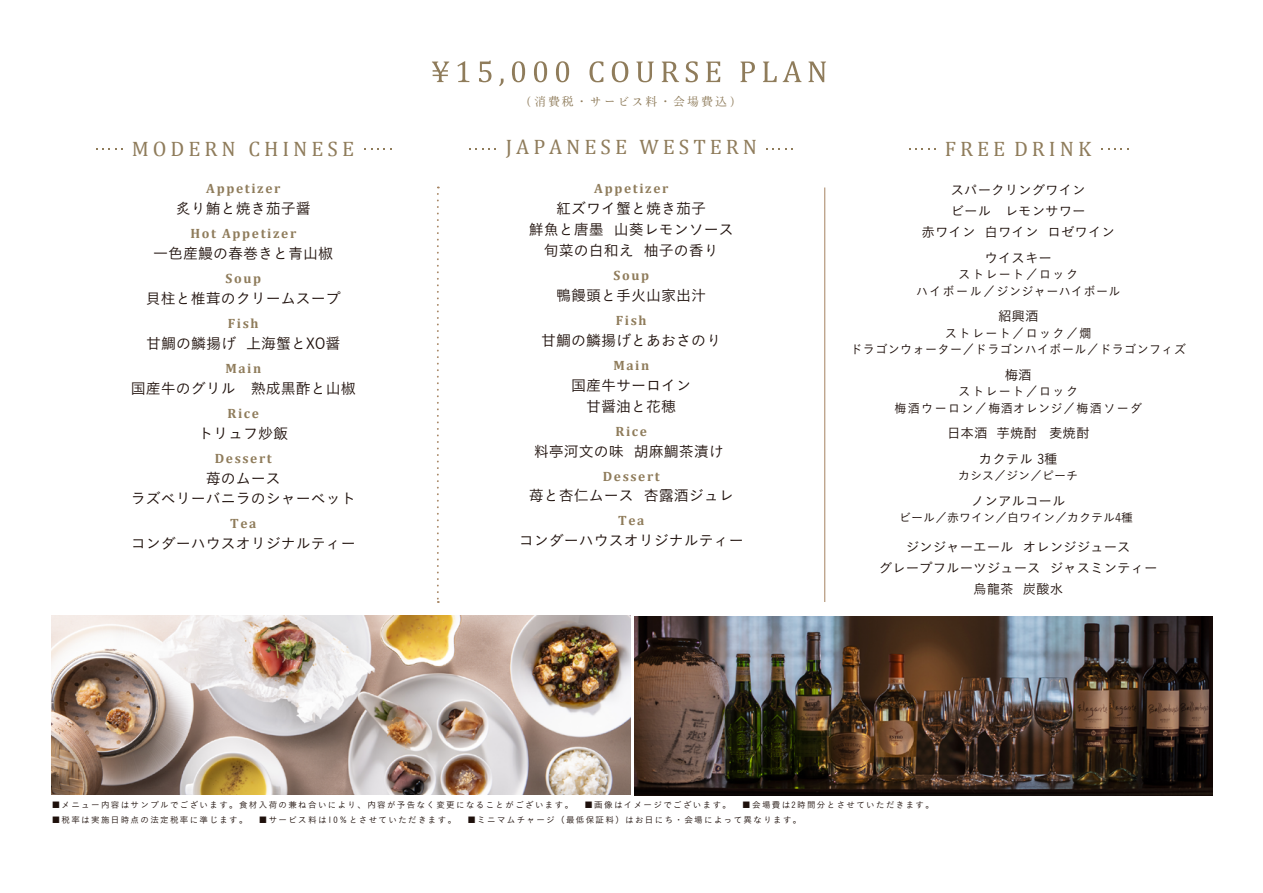
<style>
.page{position:relative;width:1263px;height:893px;background:#fff}
.page>*{position:absolute;margin:0;border:0;box-sizing:border-box;transform-origin:0 0}
.t1{font:21px "Cambria";letter-spacing:.19em;color:#8f7c5b}
.t2{font:15px/21px "Koburina Go Std W3";color:#1e100b;text-align:center}
.t3{font:13.5px/21px "Koburina Go Std W3";color:#1e100b;text-align:center}
.t4{font:700 13.5px "Cambria";letter-spacing:.12em;color:#8f7c5b}
.t5{font:12.6px/16.5px "Koburina Go Std W3";letter-spacing:.12em;color:#1e100b;text-align:center;scale:.95 1}
.t6{font:12.6px/16.5px "Koburina Go Std W3";letter-spacing:.035em;color:#1e100b;text-align:center;scale:.95 1}
.t7{font:12px "Koburina Go Std W3";color:#1e100b}
.t8{font:12px "OT NIS SMS3 N";letter-spacing:.16em;color:#8f7c5b}
.t9{font:8.55px "Koburina Go Std W3";letter-spacing:.16em;color:#1e100b}
</style>
<div class="page">
<svg style="left:432px;top:62px;width:17px;height:20px"></svg>
<svg style="left:457px;top:61px;width:12px;height:21px"></svg>
<svg style="left:479px;top:61px;width:12px;height:21px"></svg>
<svg style="left:499px;top:79px;width:5px;height:7px"></svg>
<svg style="left:512px;top:61px;width:13px;height:21px"></svg>
<svg style="left:534px;top:61px;width:13px;height:21px"></svg>
<svg style="left:556px;top:61px;width:13px;height:21px"></svg>
<svg style="left:589px;top:61px;width:14px;height:21px"></svg>
<svg style="left:612px;top:61px;width:16px;height:21px"></svg>
<svg style="left:636px;top:62px;width:18px;height:20px"></svg>
<svg style="left:662px;top:62px;width:17px;height:20px"></svg>
<svg style="left:686px;top:61px;width:12px;height:21px"></svg>
<svg style="left:706px;top:62px;width:14px;height:20px"></svg>
<svg style="left:740px;top:62px;width:15px;height:20px"></svg>
<svg style="left:763px;top:62px;width:14px;height:20px"></svg>
<svg style="left:783px;top:61px;width:18px;height:21px"></svg>
<svg style="left:808px;top:62px;width:18px;height:20px"></svg>
<img style="left:52px;top:616px;width:578px;height:178px">
<img style="left:634px;top:617px;width:578px;height:178px">
<hr style="left:824px;top:187px;width:1px;height:415px;background:#a58360">
<svg style="left:437px;top:194px;width:2px;height:409px"></svg>
<p class="t8" style="left:520px;top:95px;width:222px">（消費税・サービス料・会場費込）</p>
<h1 class="t1" style="left:132px;top:137px;width:224px">MODERN CHINESE</h1>
<h1 class="t1" style="left:506px;top:135px;width:253px">JAPANESE WESTERN</h1>
<h1 class="t1" style="left:945px;top:137px;width:148px">FREE DRINK</h1>
<p class="t4" style="left:206px;top:179px;width:76px">Appetizer</p>
<p class="t2" style="left:176px;top:198px;width:136px">炙り鮪と焼き茄子醤</p>
<p class="t4" style="left:190px;top:224px;width:107px">Hot Appetizer</p>
<p class="t2" style="left:153px;top:243px;width:181px">一色産鰻の春巻きと青山椒</p>
<p class="t4" style="left:225px;top:269px;width:37px">Soup</p>
<p class="t2" style="left:146px;top:288px;width:196px">貝柱と椎茸のクリームスープ</p>
<p class="t4" style="left:228px;top:314px;width:32px">Fish</p>
<p class="t2" style="left:146px;top:333px;width:196px">甘鯛の鱗揚げ 上海蟹とXO醤</p>
<p class="t4" style="left:225px;top:359px;width:37px">Main</p>
<p class="t2" style="left:131px;top:378px;width:226px">国産牛のグリル　熟成黒酢と山椒</p>
<p class="t4" style="left:228px;top:404px;width:33px">Rice</p>
<p class="t2" style="left:198px;top:423px;width:91px">トリュフ炒飯</p>
<p class="t4" style="left:215px;top:449px;width:59px">Dessert</p>
<p class="t2" style="left:131px;top:469px;width:226px;line-height:19.5px">苺のムース<br>ラズベリーバニラのシャーベット</p>
<p class="t4" style="left:230px;top:514px;width:28px">Tea</p>
<p class="t2" style="left:131px;top:532px;width:226px">コンダーハウスオリジナルティー</p>
<p class="t3" style="left:921px;top:179px;width:195px">スパークリングワイン<br>ビール　レモンサワー<br>赤ワイン 白ワイン ロゼワイン</p>
<p class="t3" style="left:984px;top:247px;width:69px">ウイスキー</p>
<p class="t5" style="left:916px;top:266px;width:217px">ストレート／ロック<br>ハイボール／ジンジャーハイボール</p>
<p class="t3" style="left:998px;top:305px;width:42px">紹興酒</p>
<p class="t6" style="left:850px;top:324px;width:355px">ストレート／ロック／燗<br>ドラゴンウォーター／ドラゴンハイボール／ドラゴンフィズ</p>
<p class="t3" style="left:1005px;top:364px;width:28px">梅酒</p>
<p class="t5" style="left:894px;top:383px;width:262px">ストレート／ロック<br>梅酒ウーロン／梅酒オレンジ／梅酒ソーダ</p>
<p class="t3" style="left:947px;top:420px;width:144px;line-height:25.5px">日本酒 芋焼酎 麦焼酎カクテル 3種</p>
<p class="t7" style="left:958px;top:467px;width:121px">カシス／ジン／ピーチ</p>
<p class="t3" style="left:971px;top:490px;width:96px">ノンアルコール</p>
<p class="t7" style="left:899px;top:509px;width:235px">ビール／赤ワイン／白ワイン／カクテル4種</p>
<p class="t3" style="left:879px;top:536px;width:280px">ジンジャーエール オレンジジュース<br>グレープフルーツジュース ジャスミンティー烏龍茶 炭酸水</p>
<p class="t4" style="left:594px;top:179px;width:76px">Appetizer</p>
<p class="t2" style="left:529px;top:198px;width:206px">紅ズワイ蟹と焼き茄子<br>鮮魚と唐墨 山葵レモンソース旬菜の白和え 柚子の香り</p>
<p class="t4" style="left:613px;top:266px;width:37px">Soup</p>
<p class="t2" style="left:556px;top:285px;width:151px">鴨饅頭と手火山家出汁</p>
<p class="t4" style="left:616px;top:311px;width:32px">Fish</p>
<p class="t2" style="left:541px;top:330px;width:181px">甘鯛の鱗揚げとあおさのり</p>
<p class="t4" style="left:613px;top:356px;width:37px">Main</p>
<p class="t2" style="left:571px;top:375px;width:121px">国産牛サーロイン甘醤油と花穂</p>
<p class="t4" style="left:615px;top:422px;width:33px">Rice</p>
<p class="t2" style="left:534px;top:441px;width:191px">料亭河文の味 胡麻鯛茶漬け</p>
<p class="t4" style="left:603px;top:467px;width:59px">Dessert</p>
<p class="t2" style="left:529px;top:484px;width:206px">苺と杏仁ムース 杏露酒ジュレ</p>
<p class="t4" style="left:618px;top:511px;width:28px">Tea</p>
<p class="t2" style="left:519px;top:529px;width:226px">コンダーハウスオリジナルティー</p>
<p class="t9" style="left:52px;top:798px;width:894px">■メニュー内容はサンプルでございます。食材入荷の兼ね合いにより、内容が予告なく変更になることがございます。　■画像はイメージでございます。　■会場費は2時間分とさせていただきます。　</p>
<p class="t9" style="left:52px;top:813px;width:751px">■税率は実施日時点の法定税率に準じます。　■サービス料は10％とさせていただきます。　■ミニマムチャージ（最低保証料）はお日にち・会場によって異なります。</p>
</div>
